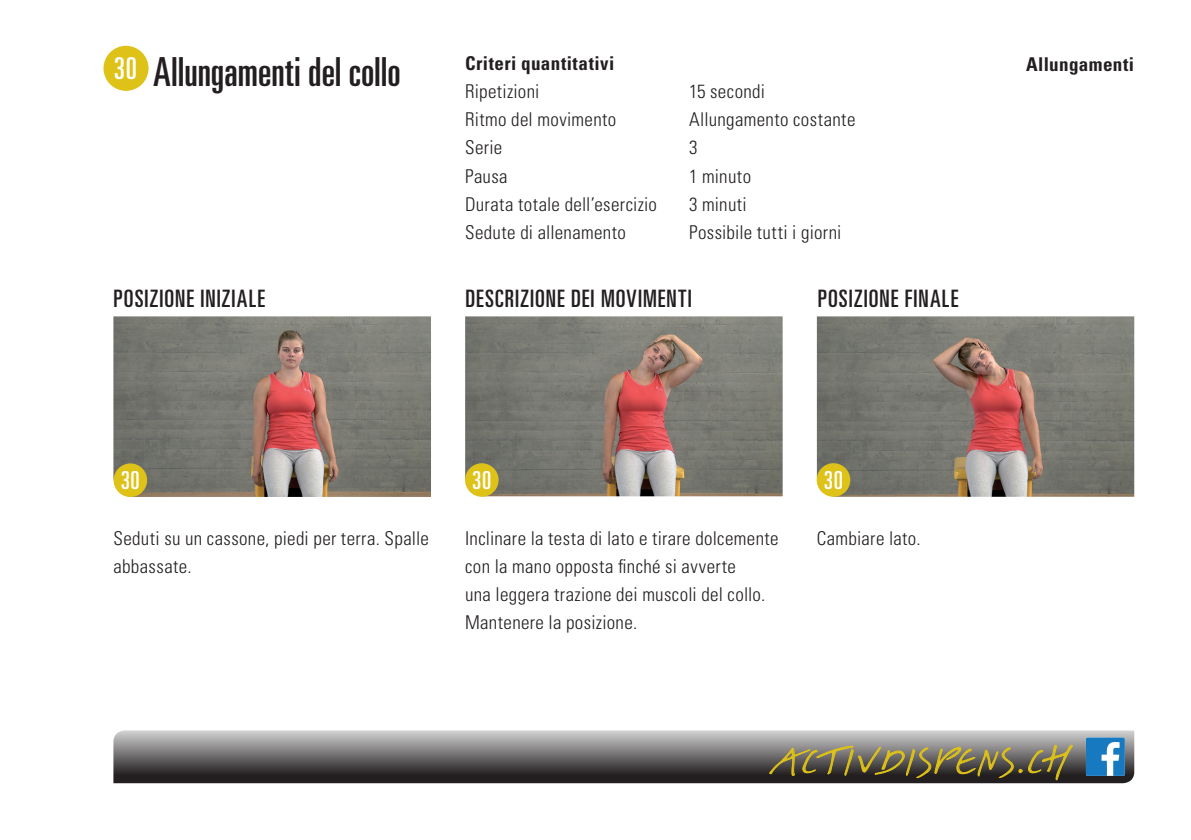
<style>
.page{position:relative;width:1191px;height:840px;background:#fff}
.page>*{position:absolute;margin:0;border:0;box-sizing:border-box;transform-origin:0 0}
.t1{font:ultra-condensed 40px "Univers LT Std";color:#231f20}
.t2{font:35.2px "Linotype Belle";letter-spacing:-.02em;color:#dec218}
.t3{font:ultra-condensed 30px "Univers LT Std";color:#fff}
.t4{font:ultra-condensed 24.8px "Univers LT Std";color:#fff}
.t5{font:ultra-condensed 24px "Univers LT Std";letter-spacing:.045em;color:#231f20}
.t6{font:300 condensed 19px/28px "Univers LT Std";letter-spacing:.02em;color:#231f20}
.t7{font:700 condensed 19px "Univers LT Std";letter-spacing:.025em;color:#231f20}
</style>
<div class="page">
<svg style="left:113px;top:730px;width:1021px;height:52px;background:#767475"></svg>
<svg style="left:768px;top:740px;width:306px;height:40px;background:#706a55"></svg>
<svg style="left:1086px;top:737px;width:38px;height:38px"></svg>
<img style="left:465px;top:316px;width:317px;height:180px">
<div style="left:465px;top:463px;width:33px;height:33px;background:#dec218;border-radius:50%"></div>
<img style="left:817px;top:316px;width:317px;height:180px">
<div style="left:816px;top:463px;width:34px;height:33px;background:#dec218;border-radius:50%"></div>
<div style="left:103px;top:46px;width:45px;height:45px;background:#dec218;border-radius:50%"></div>
<img style="left:113px;top:316px;width:318px;height:180px">
<div style="left:114px;top:463px;width:33px;height:33px;background:#dec218;border-radius:50%"></div>
<h3 class="t3" style="left:114px;top:51px;width:25px">30</h3>
<h1 class="t1" style="left:153px;top:49px;width:249px">Allungamenti del collo</h1>
<p class="t7" style="left:465px;top:52px;width:151px">Criteri quantitativi</p>
<p class="t6" style="left:465px;top:78px;width:76px">Ripetizioni</p>
<p class="t6" style="left:689px;top:78px;width:77px">15 secondi</p>
<p class="t6" style="left:465px;top:106px;width:153px">Ritmo del movimento</p>
<p class="t6" style="left:689px;top:106px;width:168px">Allungamento costante</p>
<p class="t6" style="left:465px;top:134px;width:39px">Serie</p>
<p class="t6" style="left:689px;top:134px;width:10px">3</p>
<p class="t6" style="left:465px;top:162px;width:44px">Pausa</p>
<p class="t6" style="left:689px;top:162px;width:63px">1 minuto</p>
<p class="t6" style="left:465px;top:190px;width:193px">Durata totale dell’esercizio</p>
<p class="t6" style="left:689px;top:190px;width:59px">3 minuti</p>
<p class="t6" style="left:465px;top:218px;width:162px">Sedute di allenamento</p>
<p class="t6" style="left:689px;top:218px;width:154px">Possibile tutti i giorni</p>
<p class="t5" style="left:113px;top:284px;width:153px">POSIZIONE INIZIALE</p>
<p class="t5" style="left:465px;top:284px;width:228px">DESCRIZIONE DEI MOVIMENTI</p>
<p class="t5" style="left:817px;top:284px;width:142px">POSIZIONE FINALE</p>
<h3 class="t4" style="left:121px;top:466px;width:21px">30</h3>
<p class="t6" style="left:113px;top:523px;width:317px">Seduti su un cassone, piedi per terra. Spalle abbassate.</p>
<h3 class="t4" style="left:472px;top:465px;width:21px">30</h3>
<h3 class="t4" style="left:823px;top:465px;width:21px">30</h3>
<p class="t6" style="left:465px;top:523px;width:315px">Inclinare la testa di lato e tirare dolcemente con la mano opposta finché si avverte<br>una leggera trazione dei muscoli del collo.<br>Mantenere la posizione.</p>
<p class="t6" style="left:816px;top:523px;width:106px">Cambiare lato.</p>
<p class="t7" style="left:1026px;top:52px;width:110px">Allungamenti</p>
<h2 class="t2" style="left:770px;top:744px;width:305px">activdispens.ch</h2>
</div>
